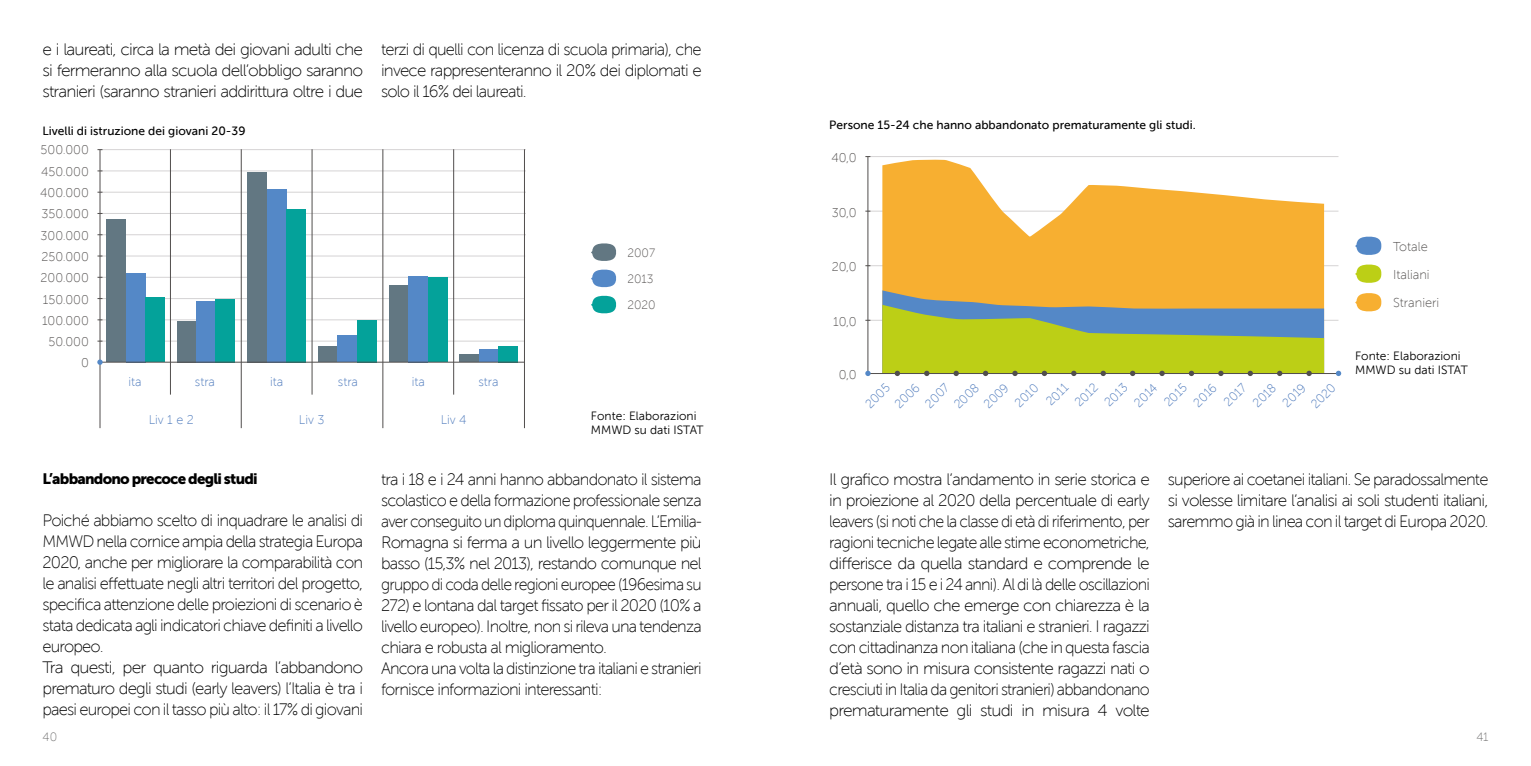
<style>
.page{position:relative;width:1531px;height:766px;background:#fff}
.page>*{position:absolute;margin:0;border:0;box-sizing:border-box;transform-origin:0 0}
.t1{font:16.5px/21px "Museo Sans 100";letter-spacing:-.05em;color:#000;text-align:justify}
.t2{font:16.5px/21px "Museo Sans 100";letter-spacing:-.05em;color:#000;text-align:justify;scale:1.04 1}
.t3{font:16.5px/21px "Museo Sans 100";letter-spacing:-.05em;color:#000;text-align:justify;scale:1.05 1}
.t4{font:15px "Museo Sans 900";letter-spacing:-.05em;color:#000}
.t5{font:12.75px "Museo Sans 100";color:#514e4d}
.t6{font:12.6px/21.3px "Museo Sans 100";color:#514e4d}
.t7{font:12.6px "Museo Sans 100";color:#4b78bb}
.t8{font:12.3px "Museo Sans 100";color:#4b78bb}
.t9{font:12px "Museo Sans 500";color:#000}
.t10{font:12px/14.4px "Museo Sans 300";color:#000}
.t11{font:12px/26.1px "Museo Sans 100";color:#514e4d}
.t12{font:12px "Museo Sans 100";color:#706f6f}
</style>
<div class="page">
<svg style="left:591px;top:243px;width:25px;height:18px"></svg>
<svg style="left:591px;top:269px;width:25px;height:18px"></svg>
<svg style="left:591px;top:295px;width:25px;height:18px"></svg>
<hr style="left:100px;top:340px;width:424px;height:1px;background:#d5d3d4">
<hr style="left:100px;top:319px;width:424px;height:1px;background:#d5d3d4">
<hr style="left:100px;top:298px;width:424px;height:1px;background:#d5d3d4">
<hr style="left:100px;top:277px;width:425px;height:1px;background:#d5d3d4">
<hr style="left:100px;top:255px;width:425px;height:1px;background:#d5d3d4">
<hr style="left:101px;top:234px;width:425px;height:1px;background:#d5d3d4">
<hr style="left:101px;top:213px;width:425px;height:1px;background:#d5d3d4">
<hr style="left:101px;top:192px;width:425px;height:1px;background:#d5d3d4">
<hr style="left:101px;top:170px;width:425px;height:1px;background:#d5d3d4">
<hr style="left:101px;top:149px;width:425px;height:1px;background:#d5d3d4">
<hr style="left:100px;top:150px;width:1px;height:278px;background:#514e4d">
<hr style="left:170px;top:149px;width:1px;height:245px;background:#514e4d">
<hr style="left:312px;top:149px;width:1px;height:245px;background:#514e4d">
<hr style="left:453px;top:149px;width:1px;height:245px;background:#514e4d">
<hr style="left:241px;top:149px;width:1px;height:279px;background:#514e4d">
<hr style="left:382px;top:149px;width:1px;height:279px;background:#514e4d">
<hr style="left:524px;top:149px;width:1px;height:279px;background:#514e4d">
<div style="left:107px;top:219px;width:19px;height:143px;background:#627782"></div>
<div style="left:177px;top:321px;width:19px;height:41px;background:#627782"></div>
<div style="left:318px;top:346px;width:20px;height:16px;background:#627782"></div>
<div style="left:460px;top:354px;width:19px;height:8px;background:#627782"></div>
<div style="left:389px;top:285px;width:20px;height:77px;background:#627782"></div>
<div style="left:248px;top:172px;width:19px;height:190px;background:#627782"></div>
<div style="left:126px;top:273px;width:19px;height:89px;background:#5488c7"></div>
<div style="left:196px;top:301px;width:19px;height:61px;background:#5488c7"></div>
<div style="left:338px;top:335px;width:19px;height:27px;background:#5488c7"></div>
<div style="left:479px;top:350px;width:19px;height:12px;background:#5488c7"></div>
<div style="left:409px;top:276px;width:19px;height:86px;background:#5488c7"></div>
<div style="left:267px;top:189px;width:19px;height:173px;background:#5488c7"></div>
<div style="left:145px;top:297px;width:20px;height:65px;background:#04a29a"></div>
<div style="left:215px;top:299px;width:20px;height:63px;background:#04a29a"></div>
<div style="left:357px;top:320px;width:19px;height:42px;background:#04a29a"></div>
<div style="left:498px;top:346px;width:19px;height:16px;background:#04a29a"></div>
<div style="left:428px;top:277px;width:19px;height:85px;background:#04a29a"></div>
<div style="left:286px;top:209px;width:20px;height:153px;background:#04a29a"></div>
<hr style="left:100px;top:362px;width:424px;height:1px;background:#514e4d">
<svg style="left:97px;top:359px;width:6px;height:6px"></svg>
<svg style="left:1355px;top:264px;width:26px;height:19px"></svg>
<svg style="left:1355px;top:293px;width:26px;height:18px"></svg>
<svg style="left:1355px;top:236px;width:26px;height:19px"></svg>
<hr style="left:868px;top:320px;width:470px;height:1px;background:#d5d3d4">
<hr style="left:868px;top:265px;width:470px;height:1px;background:#d5d3d4">
<hr style="left:868px;top:211px;width:470px;height:1px;background:#d5d3d4">
<hr style="left:868px;top:156px;width:470px;height:1px;background:#d5d3d4">
<hr style="left:867px;top:156px;width:1px;height:218px;background:#514e4d">
<svg style="left:882px;top:159px;width:442px;height:131px;fill:#f7af31"></svg>
<hr style="left:868px;top:373px;width:470px;height:1px;background:#514e4d">
<svg style="left:1336px;top:370px;width:5px;height:6px"></svg>
<svg style="left:882px;top:290px;width:442px;height:86px;background:#abb54d"></svg>
<svg style="left:865px;top:370px;width:5px;height:6px"></svg>
<p class="t3" style="left:43px;top:39px;width:307px">e i laureati, circa la metà dei giovani adulti che si fermeranno alla scuola dell’obbligo saranno stranieri (saranno stranieri addirittura oltre i due</p>
<p class="t1" style="left:381px;top:39px;width:322px">terzi di quelli con licenza di scuola primaria), che invece rappresenteranno il 20% dei diplomati e solo il 16% dei laureati.</p>
<p class="t9" style="left:43px;top:124px;width:204px">Livelli di istruzione dei giovani 20-39</p>
<p class="t6" style="left:41px;top:140px;width:50px">500.000<br>450.000</p>
<p class="t6" style="left:40px;top:182px;width:50px">400.000</p>
<p class="t6" style="left:41px;top:203px;width:49px">350.000</p>
<p class="t6" style="left:41px;top:225px;width:50px">300.000</p>
<p class="t6" style="left:41px;top:246px;width:49px">250.000</p>
<p class="t6" style="left:41px;top:267px;width:50px">200.000</p>
<p class="t6" style="left:43px;top:288px;width:48px">150.000</p>
<p class="t6" style="left:42px;top:310px;width:48px">100.000</p>
<p class="t6" style="left:81px;top:352px;width:9px">0</p>
<p class="t6" style="left:48px;top:331px;width:42px">50.000</p>
<p class="t7" style="left:128px;top:375px;width:15px">ita</p>
<p class="t7" style="left:195px;top:375px;width:22px">stra</p>
<p class="t7" style="left:270px;top:375px;width:15px">ita</p>
<p class="t7" style="left:338px;top:375px;width:22px">stra</p>
<p class="t7" style="left:412px;top:375px;width:15px">ita</p>
<p class="t7" style="left:478px;top:375px;width:22px">stra</p>
<p class="t7" style="left:149px;top:412px;width:46px">Liv 1 e 2</p>
<p class="t7" style="left:299px;top:412px;width:27px">Liv 3</p>
<p class="t7" style="left:441px;top:412px;width:27px">Liv 4</p>
<p class="t11" style="left:627px;top:239px;width:30px">2007<br>2013<br>2020</p>
<p class="t10" style="left:591px;top:408px;width:114px">Fonte: Elaborazioni<br>MMWD su dati ISTAT</p>
<p class="t4" style="left:43px;top:469px;width:217px">L’abbandono precoce degli studi</p>
<p class="t1" style="left:43px;top:509px;width:322px;text-align:left">Poiché abbiamo scelto di inquadrare le analisi di MMWD nella cornice ampia della strategia Europa 2020, anche per migliorare la comparabilità con le analisi effettuate negli altri territori del progetto, specifica attenzione delle proiezioni di scenario è stata dedicata agli indicatori chiave definiti a livello europeo.<br>Tra questi, per quanto riguarda l’abbandono prematuro degli studi (early leavers) l’Italia è tra i paesi europei con il tasso più alto: il 17% di giovani</p>
<p class="t1" style="left:381px;top:468px;width:322px;text-align:left">tra i 18 e i 24 anni hanno abbandonato il sistema scolastico e della formazione professionale senza aver conseguito un diploma quinquennale. L’Emilia-Romagna si ferma a un livello leggermente più basso (15,3% nel 2013), restando comunque nel gruppo di coda delle regioni europee (196esima su 272) e lontana dal target fissato per il 2020 (10% a livello europeo). Inoltre, non si rileva una tendenza chiara e robusta al miglioramento.<br>Ancora una volta la distinzione tra italiani e stranieri fornisce informazioni interessanti:</p>
<p class="t9" style="left:829px;top:118px;width:368px">Persone 15-24 che hanno abbandonato prematuramente gli studi.</p>
<p class="t6" style="left:831px;top:147px;width:27px">40,0</p>
<p class="t6" style="left:832px;top:202px;width:26px">30,0</p>
<p class="t6" style="left:832px;top:256px;width:26px">20,0</p>
<p class="t6" style="left:833px;top:311px;width:25px">10,0</p>
<p class="t6" style="left:839px;top:364px;width:19px">0,0</p>
<p class="t8" style="left:863px;top:401px;width:30px;rotate:-45deg">2005</p>
<p class="t8" style="left:892px;top:401px;width:31px;rotate:-45deg">2006</p>
<p class="t8" style="left:922px;top:401px;width:30px;rotate:-45deg">2007</p>
<p class="t8" style="left:951px;top:401px;width:31px;rotate:-45deg">2008</p>
<p class="t8" style="left:981px;top:401px;width:31px;rotate:-45deg">2009</p>
<p class="t8" style="left:1012px;top:400px;width:29px;rotate:-45deg">2010</p>
<p class="t8" style="left:1043px;top:399px;width:27px;rotate:-45deg">2011</p>
<p class="t8" style="left:1072px;top:400px;width:28px;rotate:-45deg">2012</p>
<p class="t8" style="left:1102px;top:400px;width:28px;rotate:-45deg">2013</p>
<p class="t8" style="left:1131px;top:400px;width:29px;rotate:-45deg">2014</p>
<p class="t8" style="left:1161px;top:399px;width:28px;rotate:-45deg">2015</p>
<p class="t8" style="left:1191px;top:400px;width:29px;rotate:-45deg">2016</p>
<p class="t8" style="left:1221px;top:399px;width:28px;rotate:-45deg">2017</p>
<p class="t8" style="left:1250px;top:400px;width:29px;rotate:-45deg">2018</p>
<p class="t8" style="left:1280px;top:400px;width:29px;rotate:-45deg">2019</p>
<p class="t8" style="left:1308px;top:401px;width:31px;rotate:-45deg">2020</p>
<p class="t5" style="left:1393px;top:239px;width:36px">Totale</p>
<p class="t5" style="left:1393px;top:267px;width:38px">Italiani</p>
<p class="t5" style="left:1393px;top:296px;width:48px">Stranieri</p>
<p class="t10" style="left:1355px;top:348px;width:114px">Fonte: Elaborazioni<br>MMWD su dati ISTAT</p>
<p class="t2" style="left:829px;top:468px;width:310px">Il grafico mostra l’andamento in serie storica e in proiezione al 2020 della percentuale di early leavers (si noti che la classe di età di riferimento, per ragioni tecniche legate alle stime econometriche, differisce da quella standard e comprende le persone tra i 15 e i 24 anni). Al di là delle oscillazioni annuali, quello che emerge con chiarezza è la sostanziale distanza tra italiani e stranieri. I ragazzi con cittadinanza non italiana (che in questa fascia d’età sono in misura consistente ragazzi nati o cresciuti in Italia da genitori stranieri) abbandonano prematuramente gli studi in misura 4 volte</p>
<p class="t1" style="left:1168px;top:468px;width:322px">superiore ai coetanei italiani. Se paradossalmente si volesse limitare l’analisi ai soli studenti italiani, saremmo già in linea con il target di Europa 2020.</p>
<p class="t12" style="left:43px;top:730px;width:16px">40</p>
<p class="t12" style="left:1476px;top:730px;width:14px">41</p>
</div>
